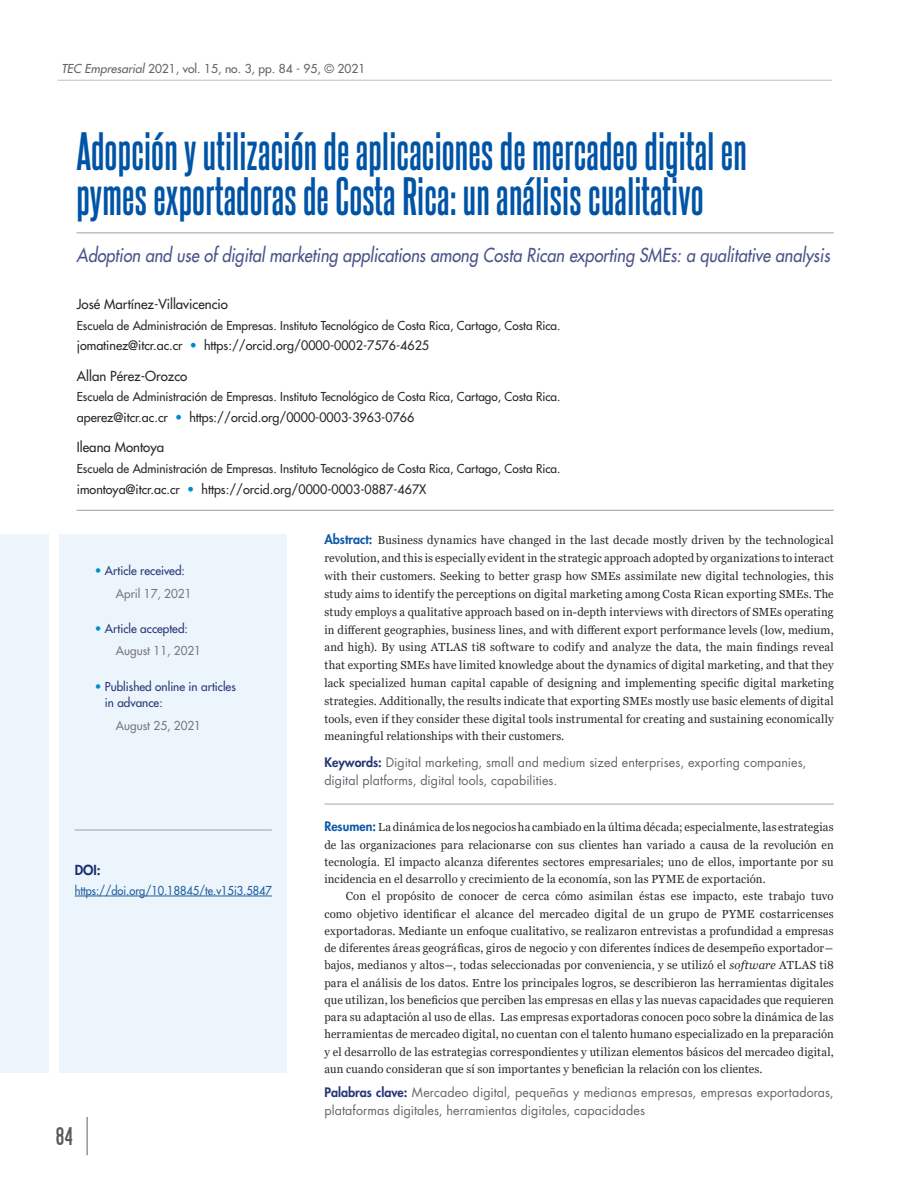
<style>
.page{position:relative;width:918px;height:1188px;background:#fff}
.page>*{position:absolute;margin:0;border:0;box-sizing:border-box;transform-origin:0 0}
.t1{font:700 46.5px/45px "Steelfish Rg";letter-spacing:.005em;color:#0054a6;scale:.95 1}
.t2{font:25.5px "Adidas 14";color:#58595b}
.t3{font:italic 18.75px "Futura";color:#4b528a;scale:.87 1}
.t4{font:13.5px "Futura";color:#292829}
.t5{font:800 13.5px "Futura";color:#1c2f72}
.t6{font:12.75px/18px "Futura";letter-spacing:.005em;color:#636466}
.t7{font:12.75px "Futura";color:#292829}
.t8{font:12px "Futura";color:#292829}
.t9{font:12px/22.5px "Futura";color:#253677}
.t10{font:12px "Futura";color:#636466}
.t11{font:12px "Futura";color:#215e9e;scale:.92 1}
.t12{font:12px "Futura";color:#77787b}
.t13{font:11.7px/17.2px "Georgia";letter-spacing:.015em;color:#292829;text-align:justify}
.s1{font-style:italic}
.s2{color:#0089cf}
.s3{color:#008dd1}
.s4{color:#77787b}
.s5{font-family:"Futura";font-weight:800;font-size:12.75px;color:#0d5aa9}
.s6{font-weight:800;color:#253677}
</style>
<div class="page">
<hr style="left:86px;top:1117px;width:2px;height:38px;background:#939598">
<hr style="left:58px;top:80px;width:774px;height:1px;background:#bcbec0">
<div style="left:60px;top:534px;width:227px;height:539px;background:#edf5fc"></div>
<div style="left:0;top:534px;width:48px;height:539px;background:#edf5fc"></div>
<hr style="left:75px;top:896px;width:197px;height:1px;background:#215e9e">
<hr style="left:77px;top:232px;width:757px;height:1px;background:#a7a9ac">
<hr style="left:77px;top:510px;width:757px;height:1px;background:#a7a9ac">
<hr style="left:324px;top:804px;width:510px;height:1px;background:#a7a9ac">
<hr style="left:75px;top:829px;width:197px;height:2px;background:#a7a9ac">
<p class="t10" style="left:61px;top:61px;width:305px"><span class="s1">TEC Empresarial</span> 2021, vol. 15, no. 3, pp. 84 - 95, © 2021</p>
<h1 class="t1" style="left:77px;top:125px;width:707px">Adopción y utilización de aplicaciones de mercadeo digital en pymes exportadoras de Costa Rica: un análisis cualitativo</h1>
<h3 class="t3" style="left:77px;top:244px;width:867px">Adoption and use of digital marketing applications among Costa Rican exporting SMEs: a qualitative analysis</h3>
<p class="t4" style="left:77px;top:296px;width:153px">José Martínez-Villavicencio</p>
<p class="t8" style="left:77px;top:318px;width:485px">Escuela de Administración de Empresas. Instituto Tecnológico de Costa Rica, Cartago, Costa Rica.</p>
<p class="t7" style="left:77px;top:338px;width:354px">jomatinez@itcr.ac.cr <span class="s2">•</span> https://orcid.org/0000-0002-7576-4625</p>
<p class="t4" style="left:77px;top:367px;width:112px">Allan Pérez-Orozco</p>
<p class="t8" style="left:77px;top:390px;width:485px">Escuela de Administración de Empresas. Instituto Tecnológico de Costa Rica, Cartago, Costa Rica.</p>
<p class="t7" style="left:77px;top:409px;width:339px">aperez@itcr.ac.cr <span class="s2">•</span> https://orcid.org/0000-0003-3963-0766</p>
<p class="t4" style="left:77px;top:439px;width:89px">Ileana Montoya</p>
<p class="t8" style="left:77px;top:461px;width:485px">Escuela de Administración de Empresas. Instituto Tecnológico de Costa Rica, Cartago, Costa Rica.</p>
<p class="t7" style="left:77px;top:481px;width:351px">imontoya@itcr.ac.cr <span class="s2">•</span> https://orcid.org/0000-0003-0887-467X</p>
<p class="t9" style="left:116px;top:559px;width:77px;text-indent:-21px"><span class="s3">•</span> Article received:<br><span class="s4">April 17, 2021</span></p>
<p class="t9" style="left:116px;top:617px;width:87px;text-indent:-21px"><span class="s3">•</span> Article accepted:<br><span class="s4">August 11, 2021</span></p>
<p class="t9" style="left:105px;top:678px;width:133px;line-height:16.5px;text-indent:-10px"><span class="s3">•</span> Published online in articles in advance:</p>
<p class="t12" style="left:116px;top:718px;width:87px">August 25, 2021</p>
<p class="t5" style="left:75px;top:862px;width:28px">DOI:</p>
<p class="t11" style="left:75px;top:883px;width:216px">https://doi.org/10.18845/te.v15i3.5847</p>
<h2 class="t2" style="left:56px;top:1123px;width:19px">84</h2>
<p class="t13" style="left:324px;top:532px;width:511px;line-height:17.9px"><span class="s5">Abstract:</span> Business dynamics have changed in the last decade mostly driven by the technological revolution, and this is especially evident in the strategic approach adopted by organizations to interact with their customers. Seeking to better grasp how SMEs assimilate new digital technologies, this study aims to identify the perceptions on digital marketing among Costa Rican exporting SMEs. The study employs a qualitative approach based on in-depth interviews with directors of SMEs operating in different geographies, business lines, and with different export performance levels (low, medium, and high). By using ATLAS ti8 software to codify and analyze the data, the main findings reveal that exporting SMEs have limited knowledge about the dynamics of digital marketing, and that they lack specialized human capital capable of designing and implementing specific digital marketing strategies. Additionally, the results indicate that exporting SMEs mostly use basic elements of digital tools, even if they consider these digital tools instrumental for creating and sustaining economically meaningful relationships with their customers.</p>
<p class="t6" style="left:324px;top:753px;width:484px"><span class="s6">Keywords:</span> Digital marketing, small and medium sized enterprises, exporting companies, digital platforms, digital tools, capabilities.</p>
<p class="t13" style="left:324px;top:819px;width:511px"><span class="s5">Resumen:</span> La dinámica de los negocios ha cambiado en la última década; especialmente, las estrategias de las organizaciones para relacionarse con sus clientes han variado a causa de la revolución en tecnología. El impacto alcanza diferentes sectores empresariales; uno de ellos, importante por su incidencia en el desarrollo y crecimiento de la economía, son las PYME de exportación.</p>
<p class="t13" style="left:324px;top:888px;width:511px;text-indent:21px">Con el propósito de conocer de cerca cómo asimilan éstas ese impacto, este trabajo tuvo como objetivo identificar el alcance del mercadeo digital de un grupo de PYME costarricenses exportadoras. Mediante un enfoque cualitativo, se realizaron entrevistas a profundidad a empresas de diferentes áreas geográficas, giros de negocio y con diferentes índices de desempeño exportador― bajos, medianos y altos―, todas seleccionadas por conveniencia, y se utilizó el <span class="s1">software</span> ATLAS ti8 para el análisis de los datos. Entre los principales logros, se describieron las herramientas digitales que utilizan, los beneficios que perciben las empresas en ellas y las nuevas capacidades que requieren para su adaptación al uso de ellas. Las empresas exportadoras conocen poco sobre la dinámica de las herramientas de mercadeo digital, no cuentan con el talento humano especializado en la preparación y el desarrollo de las estrategias correspondientes y utilizan elementos básicos del mercadeo digital, aun cuando consideran que sí son importantes y benefician la relación con los clientes.</p>
<p class="t6" style="left:324px;top:1083px;width:511px"><span class="s6">Palabras clave:</span> Mercadeo digital, pequeñas y medianas empresas, empresas exportadoras, plataformas digitales, herramientas digitales, capacidades</p>
</div>
